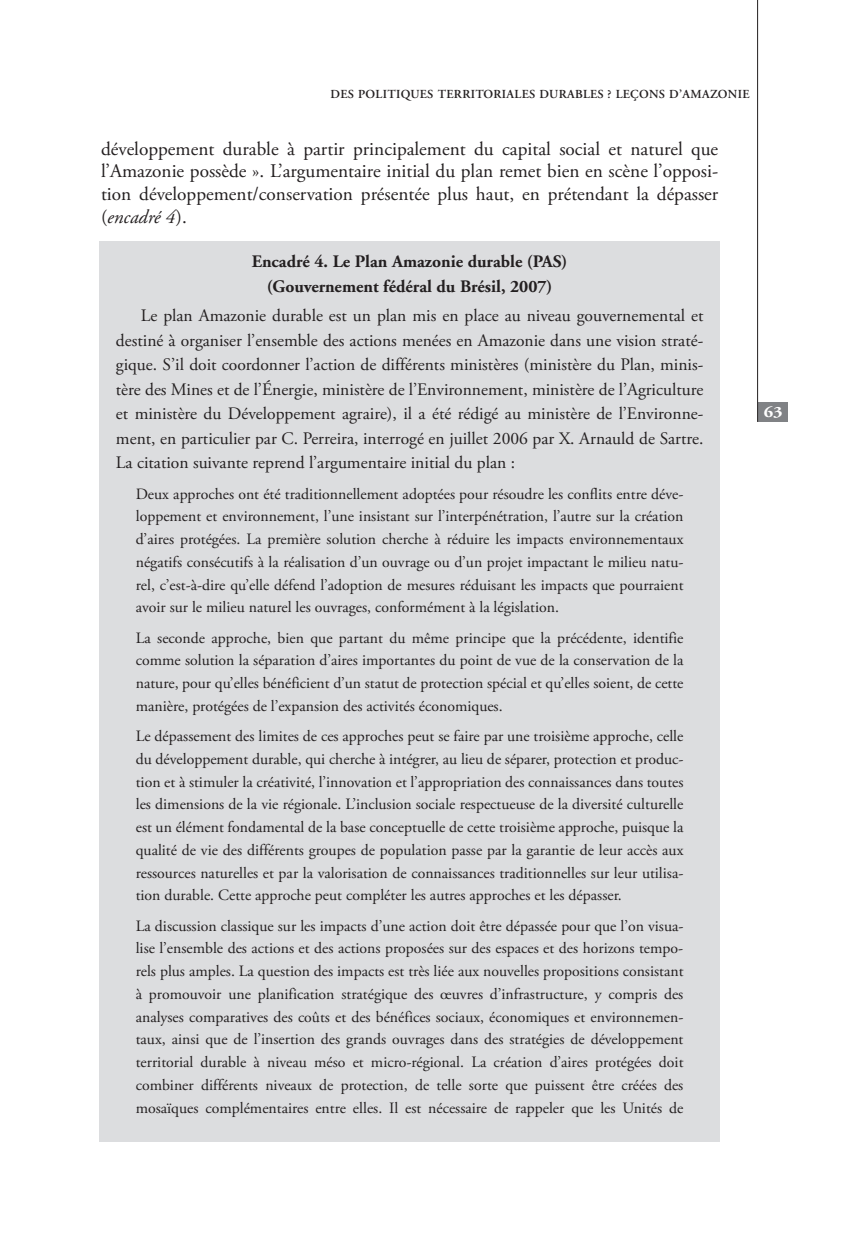
<style>
.page{position:relative;width:844px;height:1241px;background:#fff}
.page>*{position:absolute;margin:0;border:0;box-sizing:border-box;transform-origin:0 0}
.t1{font:19.25px/22.8px "Adobe Garamond Pro";color:#231f20;text-align:justify}
.t2{font:17.5px/24.5px "Adobe Garamond Pro";color:#231f20;text-align:justify}
.t3{font:700 17.5px/24.5px "Adobe Garamond";color:#231f20;text-align:center}
.t4{font:15.75px/22.8px "Adobe Garamond Pro";color:#231f20;text-align:justify}
.t5{font:700 15.75px "Adobe Garamond";color:#fff;scale:1.15 1}
.t6{font:600 12.25px "Adobe Garamond";letter-spacing:.025em;color:#231f20}
.s1{font-style:italic}
</style>
<div class="page">
<div style="left:99px;top:241px;width:620px;height:900px;background:#dcdddf"></div>
<div style="left:757px;top:402px;width:30px;height:20px;background:#808285"></div>
<hr style="left:757px;top:0;width:1px;height:422px;background:#231f20">
<p class="t6" style="left:330px;top:89px;width:420px">DES POLITIQUES TERRITORIALES DURABLES ? LEÇONS D’AMAZONIE</p>
<p class="t1" style="left:101px;top:139px;width:618px">développement durable à partir principalement du capital social et naturel que l’Amazonie possède ». L’argumentaire initial du plan remet bien en scène l’opposi&shy;tion développement/conservation présentée plus haut, en prétendant la dépasser (<span class="s1">encadré 4</span>).</p>
<p class="t3" style="left:252px;top:251px;width:317px">Encadré 4. Le Plan Amazonie durable (PAS) (Gouvernement fédéral du Brésil, 2007)</p>
<p class="t2" style="left:116px;top:305px;width:589px;text-indent:25px">Le plan Amazonie durable est un plan mis en place au niveau gouvernemental et destiné à organiser l’ensemble des actions menées en Amazonie dans une vision straté&shy;gique. S’il doit coordonner l’action de différents ministères (ministère du Plan, minis&shy;tère des Mines et de l’Énergie, ministère de l’Environnement, ministère de l’Agriculture et ministère du Développement agraire), il a été rédigé au ministère de l’Environne&shy;ment, en particulier par C. Perreira, interrogé en juillet 2006 par X. Arnauld de Sartre.<br>La citation suivante reprend l’argumentaire initial du plan :</p>
<p class="t4" style="left:136px;top:483px;width:549px">Deux approches ont été traditionnellement adoptées pour résoudre les conflits entre déve&shy;loppement et environnement, l’une insistant sur l’interpénétration, l’autre sur la création d’aires protégées. La première solution cherche à réduire les impacts environnementaux négatifs consécutifs à la réalisation d’un ouvrage ou d’un projet impactant le milieu natu&shy;rel, c’est-à-dire qu’elle défend l’adoption de mesures réduisant les impacts que pourraient avoir sur le milieu naturel les ouvrages, conformément à la législation.</p>
<p class="t4" style="left:136px;top:627px;width:549px">La seconde approche, bien que partant du même principe que la précédente, identifie comme solution la séparation d’aires importantes du point de vue de la conservation de la nature, pour qu’elles bénéficient d’un statut de protection spécial et qu’elles soient, de cette manière, protégées de l’expansion des activités économiques.</p>
<p class="t4" style="left:136px;top:726px;width:549px">Le dépassement des limites de ces approches peut se faire par une troisième approche, celle du développement durable, qui cherche à intégrer, au lieu de séparer, protection et produc&shy;tion et à stimuler la créativité, l’innovation et l’appropriation des connaissances dans toutes les dimensions de la vie régionale. L’inclusion sociale respectueuse de la diversité culturelle est un élément fondamental de la base conceptuelle de cette troisième approche, puisque la qualité de vie des différents groupes de population passe par la garantie de leur accès aux ressources naturelles et par la valorisation de connaissances traditionnelles sur leur utilisa&shy;tion durable. Cette approche peut compléter les autres approches et les dépasser.</p>
<p class="t4" style="left:136px;top:915px;width:549px">La discussion classique sur les impacts d’une action doit être dépassée pour que l’on visua&shy;lise l’ensemble des actions et des actions proposées sur des espaces et des horizons tempo&shy;rels plus amples. La question des impacts est très liée aux nouvelles propositions consistant à promouvoir une planification stratégique des œuvres d’infrastructure, y compris des analyses comparatives des coûts et des bénéfices sociaux, économiques et environnemen&shy;taux, ainsi que de l’insertion des grands ouvrages dans des stratégies de développement territorial durable à niveau méso et micro-régional. La création d’aires protégées doit combiner différents niveaux de protection, de telle sorte que puissent être créées des mosaïques complémentaires entre elles. Il est nécessaire de rappeler que les Unités de</p>
<p class="t5" style="left:763px;top:405px;width:18px">63</p>
</div>
